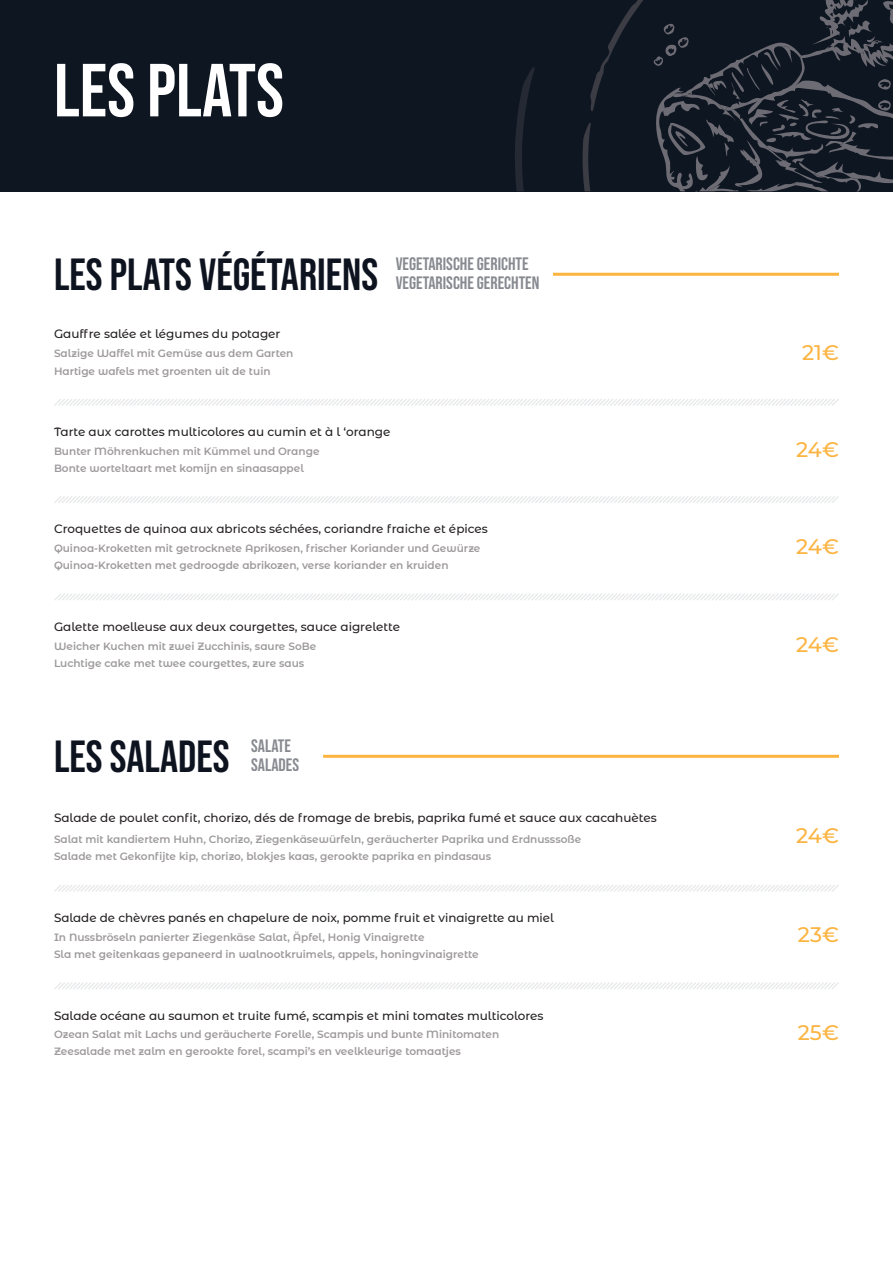
<style>
.page{position:relative;width:893px;height:1263px;background:#fff}
.page>*{position:absolute;margin:0;border:0;box-sizing:border-box;transform-origin:0 0}
.t1{font:75px "Bebas Neue";color:#fff}
.t2{font:45px "Bebas Neue";color:#0e1320}
.t3{font:500 21px "Montserrat Alternates";letter-spacing:-.02em;color:#fcb442}
.t4{font:18px/18.3px "Bebas Neue";color:#0e1320}
.t5{font:500 12px "Montserrat Alternates";color:#231f20}
.t6{font:600 10.5px "Montserrat Alternates";color:#9d999c}
</style>
<div class="page">
<div style="left:0;top:0;width:893px;height:191px;background:#0e1621"></div>
<svg style="left:515px;top:67px;width:20px;height:124px"></svg>
<svg style="left:582px;top:0;width:311px;height:191px"></svg>
<svg style="left:54px;top:399px;width:785px;height:7px"></svg>
<svg style="left:54px;top:496px;width:785px;height:7px"></svg>
<svg style="left:54px;top:593px;width:785px;height:7px"></svg>
<hr style="left:553px;top:273px;width:286px;height:3px;background:#fcb43f">
<svg style="left:54px;top:885px;width:785px;height:7px"></svg>
<svg style="left:54px;top:982px;width:785px;height:7px"></svg>
<hr style="left:323px;top:755px;width:516px;height:3px;background:#fcb43f">
<h1 class="t1" style="left:54px;top:48px;width:231px">LES PLATS</h1>
<h2 class="t2" style="left:54px;top:249px;width:326px">LES PLATS VÉGÉTARIENS</h2>
<p class="t5" style="left:54px;top:326px;width:228px">Gauffre salée et légumes du potager</p>
<p class="t6" style="left:54px;top:364px;width:218px">Hartige wafels met groenten uit de tuin</p>
<p class="t6" style="left:54px;top:346px;width:241px">Salzige Waffel mit Gemüse aus dem Garten</p>
<h3 class="t4" style="left:396px;top:255px;width:145px">VEGETARISCHE GERICHTE<br>VEGETARISCHE GERECHTEN</h3>
<p class="t5" style="left:54px;top:423px;width:338px">Tarte aux carottes multicolores au cumin et à l ‘orange</p>
<p class="t6" style="left:54px;top:461px;width:251px">Bonte worteltaart met komijn en sinaasappel</p>
<p class="t6" style="left:54px;top:444px;width:267px">Bunter Möhrenkuchen mit Kümmel und Orange</p>
<p class="t5" style="left:54px;top:521px;width:435px">Croquettes de quinoa aux abricots séchées, coriandre fraiche et épices</p>
<p class="t6" style="left:54px;top:558px;width:396px">Quinoa-Kroketten met gedroogde abrikozen, verse koriander en kruiden</p>
<p class="t6" style="left:54px;top:541px;width:428px">Quinoa-Kroketten mit getrocknete Aprikosen, frischer Koriander und Gewürze</p>
<p class="t5" style="left:54px;top:618px;width:348px">Galette moelleuse aux deux courgettes, sauce aigrelette</p>
<p class="t6" style="left:54px;top:656px;width:252px">Luchtige cake met twee courgettes, zure saus</p>
<p class="t6" style="left:54px;top:638px;width:264px">Weicher Kuchen mit zwei Zucchinis, saure SoBe</p>
<h2 class="t2" style="left:54px;top:731px;width:177px">LES SALADES</h2>
<h3 class="t4" style="left:251px;top:737px;width:49px">SALATE<br>SALADES</h3>
<p class="t5" style="left:54px;top:809px;width:604px">Salade de poulet confit, chorizo, dés de fromage de brebis, paprika fumé et sauce aux cacahuètes</p>
<p class="t6" style="left:54px;top:849px;width:439px">Salade met Gekonfijte kip, chorizo, blokjes kaas, gerookte paprika en pindasaus</p>
<p class="t6" style="left:54px;top:832px;width:529px">Salat mit kandiertem Huhn, Chorizo, Ziegenkäsewürfeln, geräucherter Paprika und Erdnusssoße</p>
<p class="t5" style="left:54px;top:909px;width:501px">Salade de chèvres panés en chapelure de noix, pomme fruit et vinaigrette au miel</p>
<p class="t6" style="left:54px;top:947px;width:426px">Sla met geitenkaas gepaneerd in walnootkruimels, appels, honingvinaigrette</p>
<p class="t6" style="left:54px;top:929px;width:372px">In Nussbröseln panierter Ziegenkäse Salat, Äpfel, Honig Vinaigrette</p>
<p class="t5" style="left:54px;top:1007px;width:491px">Salade océane au saumon et truite fumé, scampis et mini tomates multicolores</p>
<p class="t6" style="left:54px;top:1044px;width:408px">Zeesalade met zalm en gerookte forel, scampi’s en veelkleurige tomaatjes</p>
<p class="t6" style="left:54px;top:1027px;width:447px">Ozean Salat mit Lachs und geräucherte Forelle, Scampis und bunte Minitomaten</p>
<h3 class="t3" style="left:802px;top:337px;width:38px">21€</h3>
<h3 class="t3" style="left:796px;top:435px;width:44px">24€</h3>
<h3 class="t3" style="left:796px;top:532px;width:44px">24€</h3>
<h3 class="t3" style="left:796px;top:630px;width:44px">24€</h3>
<h3 class="t3" style="left:796px;top:821px;width:44px">24€</h3>
<h3 class="t3" style="left:798px;top:920px;width:43px">23€</h3>
<h3 class="t3" style="left:798px;top:1018px;width:43px">25€</h3>
</div>
